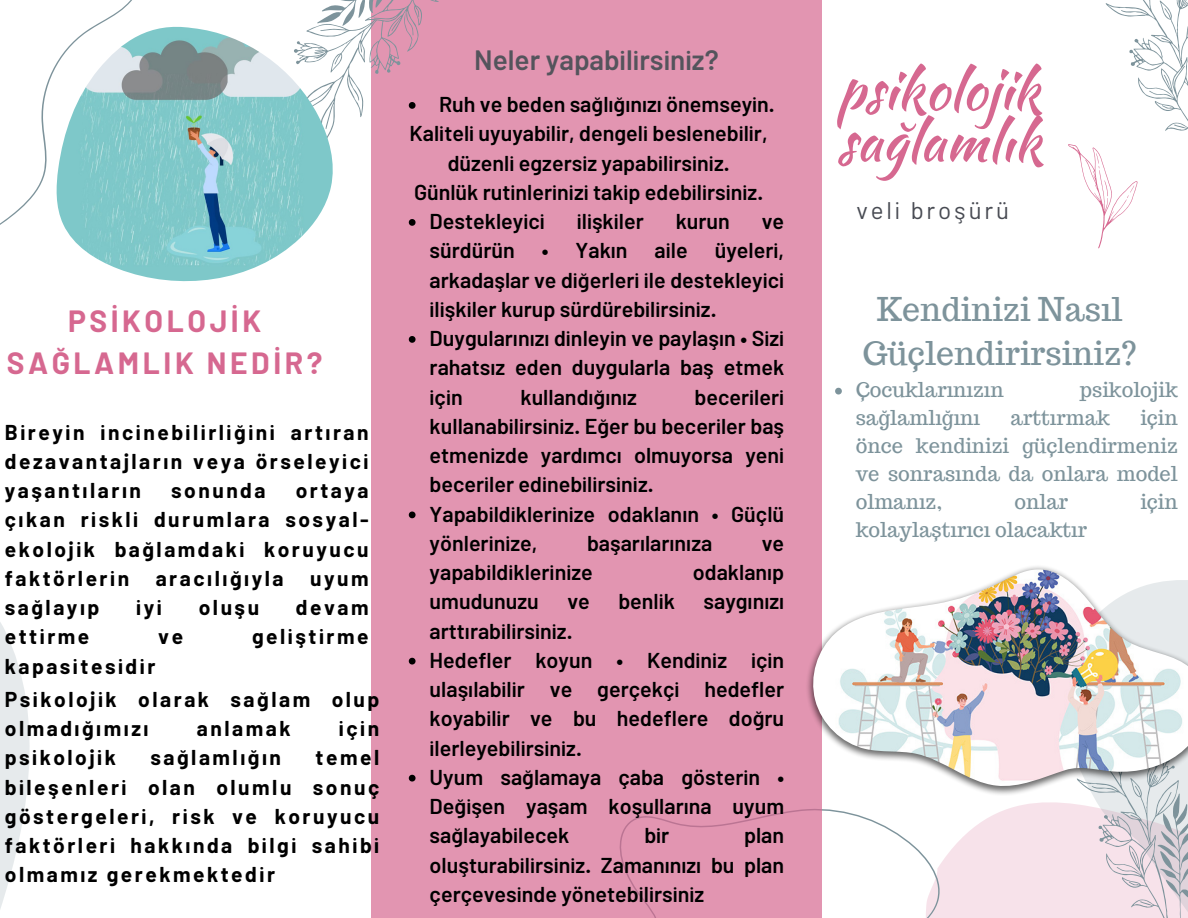
<style>
.page{position:relative;width:1188px;height:918px;background:#fff}
.page>*{position:absolute;margin:0;border:0;box-sizing:border-box;transform-origin:0 0}
.t1{font:54.9px/51.4px "Kaushan Script";color:#d66890}
.t2{font:32.1px/43.8px "Trocchi";color:#7d939b;text-align:center}
.t3{font:700 30px/41.7px "Barlow";letter-spacing:.12em;color:#d66890;text-align:center}
.t4{font:600 27.9px "Barlow";color:#54545c}
.t5{font:24px "Barlow";letter-spacing:.12em;color:#484b53}
.t6{font:600 21.45px/29.2px "Barlow";color:#000;text-align:justify}
.t7{font:700 21px/29.2px "Barlow";letter-spacing:.12em;color:#000;text-align:justify}
.t8{font:20.1px/28.2px "Trocchi";color:#7d939b;text-align:justify}
</style>
<div class="page">
<svg style="left:944px;top:834px;width:22px;height:84px;background:#f8e6ec"></svg>
<svg style="left:822px;top:809px;width:122px;height:109px"></svg>
<svg style="left:26px;top:0;width:106px;height:202px"></svg>
<svg style="left:1068px;top:0;width:120px;height:248px"></svg>
<div style="left:371px;top:0;width:451px;height:918px;background:#e295b1"></div>
<svg style="left:318px;top:0;width:121px;height:126px"></svg>
<svg style="left:835px;top:388px;width:7px;height:7px"></svg>
<img style="left:57px;top:22px;width:276px;height:260px">
<svg style="left:966px;top:796px;width:222px;height:122px;background:#eddee5"></svg>
<svg style="left:0;top:202px;width:162px;height:707px"></svg>
<img style="left:807px;top:566px;width:381px;height:230px">
<img style="left:809px;top:569px;width:379px;height:217px">
<svg style="left:409px;top:102px;width:7px;height:7px"></svg>
<svg style="left:409px;top:219px;width:7px;height:7px"></svg>
<svg style="left:409px;top:336px;width:7px;height:7px"></svg>
<svg style="left:409px;top:512px;width:7px;height:6px"></svg>
<svg style="left:409px;top:658px;width:7px;height:7px"></svg>
<svg style="left:409px;top:775px;width:7px;height:7px"></svg>
<p class="t3" style="left:7px;top:300px;width:317px">PSİKOLOJİK<br>SAĞLAMLIK NEDİR?</p>
<h5 class="t7" style="left:5px;top:417px;width:365px">Bireyin incinebilirliğini artıran dezavantajların veya örseleyici yaşantıların</h5>
<h5 class="t7" style="left:171px;top:475px;width:96px">sonunda</h5>
<h5 class="t7" style="left:5px;top:475px;width:365px;text-indent:291px">ortaya çıkan riskli durumlara sosyal&shy;ekolojik bağlamdaki koruyucu faktörlerin</h5>
<h5 class="t7" style="left:156px;top:563px;width:129px">aracılığıyla</h5>
<h5 class="t7" style="left:310px;top:563px;width:60px">uyum</h5>
<h5 class="t7" style="left:5px;top:592px;width:96px">sağlayıp</h5>
<h5 class="t7" style="left:136px;top:592px;width:25px">iyi</h5>
<h5 class="t7" style="left:199px;top:592px;width:62px">oluşu</h5>
<h5 class="t7" style="left:296px;top:592px;width:74px">devam</h5>
<h5 class="t7" style="left:5px;top:621px;width:86px">ettirme</h5>
<h5 class="t7" style="left:158px;top:621px;width:26px">ve</h5>
<h5 class="t7" style="left:252px;top:621px;width:118px">geliştirme</h5>
<h5 class="t7" style="left:5px;top:651px;width:152px">kapasitesidir</h5>
<p class="t7" style="left:5px;top:684px;width:376px">Psikolojik olarak sağlam olup olmadığımızı</p>
<p class="t7" style="left:197px;top:713px;width:95px">anlamak</p>
<p class="t7" style="left:339px;top:713px;width:42px">için</p>
<p class="t7" style="left:5px;top:742px;width:113px">psikolojik</p>
<p class="t7" style="left:150px;top:742px;width:132px">sağlamlığın</p>
<p class="t7" style="left:5px;top:742px;width:376px;text-indent:311px">temel bileşenleri olan olumlu sonuç göstergeleri, risk ve koruyucu faktörleri hakkında bilgi sahibi olmamız gerekmektedir</p>
<p class="t4" style="left:474px;top:42px;width:246px">Neler yapabilirsiniz?</p>
<h6 class="t6" style="left:439px;top:89px;width:337px">Ruh ve beden sağlığınızı önemseyin.</h6>
<p class="t6" style="left:410px;top:118px;width:360px;text-align:center">Kaliteli uyuyabilir, dengeli beslenebilir, düzenli egzersiz yapabilirsiniz.<br>Günlük rutinlerinizi takip edebilirsiniz.</p>
<p class="t6" style="left:430px;top:206px;width:114px">Destekleyici</p>
<p class="t6" style="left:577px;top:206px;width:69px">ilişkiler</p>
<p class="t6" style="left:676px;top:206px;width:56px">kurun</p>
<p class="t6" style="left:762px;top:206px;width:24px">ve</p>
<p class="t6" style="left:430px;top:235px;width:87px">sürdürün</p>
<p class="t6" style="left:542px;top:235px;width:87px">• Yakın</p>
<p class="t6" style="left:655px;top:235px;width:35px">aile</p>
<p class="t6" style="left:430px;top:235px;width:356px;text-indent:285px">üyeleri, arkadaşlar ve diğerleri ile destekleyici ilişkiler kurup sürdürebilirsiniz.</p>
<p class="t6" style="left:430px;top:323px;width:356px">Duygularınızı dinleyin ve paylaşın • Sizi rahatsız eden duygularla baş etmek için</p>
<p class="t6" style="left:430px;top:381px;width:356px;text-indent:265px">becerileri kullanabilirsiniz. Eğer bu beceriler baş etmenizde yardımcı olmuyorsa yeni beceriler edinebilirsiniz.</p>
<p class="t6" style="left:430px;top:498px;width:356px">Yapabildiklerinize odaklanın • Güçlü yönlerinize,</p>
<p class="t6" style="left:520px;top:381px;width:118px">kullandığınız</p>
<p class="t6" style="left:587px;top:528px;width:127px">başarılarınıza</p>
<p class="t6" style="left:762px;top:528px;width:24px">ve</p>
<p class="t6" style="left:430px;top:557px;width:165px">yapabildiklerinize</p>
<p class="t6" style="left:693px;top:557px;width:93px">odaklanıp</p>
<p class="t6" style="left:430px;top:586px;width:111px">umudunuzu</p>
<p class="t6" style="left:567px;top:586px;width:24px">ve</p>
<p class="t6" style="left:618px;top:586px;width:58px">benlik</p>
<p class="t6" style="left:704px;top:586px;width:82px">saygınızı</p>
<p class="t6" style="left:430px;top:615px;width:144px">arttırabilirsiniz.</p>
<p class="t6" style="left:430px;top:645px;width:356px">Hedefler koyun • Kendiniz için ulaşılabilir ve gerçekçi</p>
<p class="t6" style="left:430px;top:674px;width:356px;text-indent:275px">hedefler koyabilir ve bu hedeflere doğru ilerleyebilirsiniz.</p>
<p class="t6" style="left:430px;top:762px;width:356px">Uyum sağlamaya çaba gösterin • Değişen yaşam koşullarına uyum sağlayabilecek</p>
<p class="t6" style="left:430px;top:820px;width:356px;text-indent:315px">plan oluşturabilirsiniz. Zamanınızı bu plan çerçevesinde yönetebilirsiniz</p>
<p class="t6" style="left:644px;top:820px;width:26px">bir</p>
<p class="t1" style="left:837px;top:64px;width:206px">psikolojik sağlamlık</p>
<h1 class="t5" style="left:856px;top:195px;width:154px">veli broşürü</h1>
<p class="t2" style="left:862px;top:288px;width:276px">Kendinizi Nasıl<br>Güçlendirirsiniz?</p>
<p class="t8" style="left:856px;top:375px;width:150px">Çocuklarınızın</p>
<p class="t8" style="left:1080px;top:375px;width:99px">psikolojik</p>
<p class="t8" style="left:856px;top:403px;width:126px">sağlamlığını</p>
<p class="t8" style="left:1011px;top:403px;width:101px">arttırmak</p>
<p class="t8" style="left:856px;top:403px;width:323px;text-indent:285px">için önce kendinizi güçlendirmeniz ve sonrasında da onlara model olmanız,</p>
<p class="t8" style="left:1015px;top:488px;width:55px">onlar</p>
<p class="t8" style="left:1140px;top:488px;width:39px">için</p>
<p class="t8" style="left:856px;top:516px;width:233px">kolaylaştırıcı olacaktır</p>
</div>
